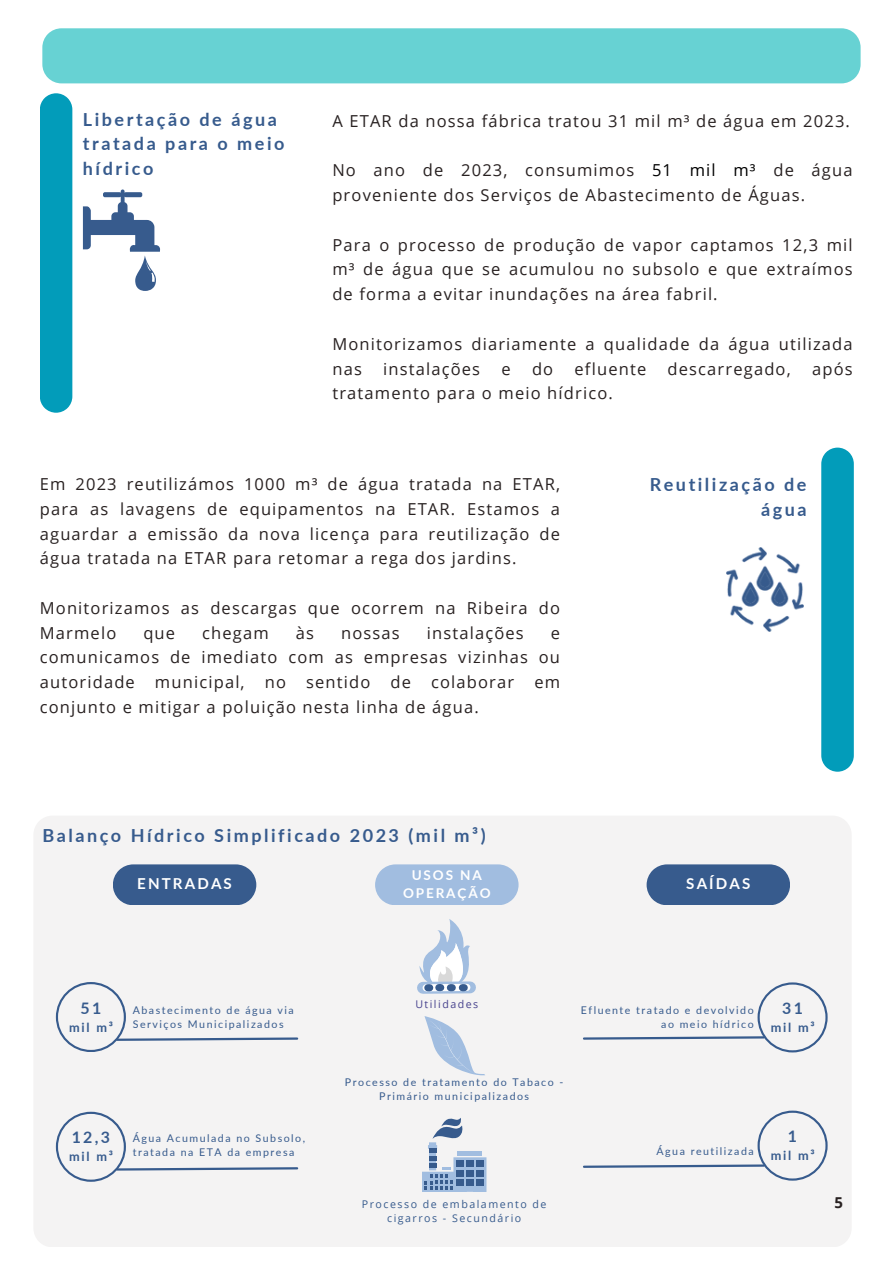
<style>
.page{position:relative;width:894px;height:1264px;background:#fff}
.page>*{position:absolute;margin:0;border:0;box-sizing:border-box;transform-origin:0 0}
.t1{font:700 18px/24.8px "Lato";letter-spacing:.14em;color:#375b8d}
.t2{font:16.5px/24.8px "Open Sans";letter-spacing:.07em;color:#282121}
.t3{font:700 15.9px "Lato";color:#375b8d}
.t4{font:700 15.15px "Lato";letter-spacing:.14em;color:#fff}
.t5{font:700 15px "Open Sans";color:#282121}
.t6{font:700 13.5px/18px "Lato";letter-spacing:.14em;color:#fff;text-align:center}
.t7{font:700 12.75px "Lato";letter-spacing:.14em;color:#375b8d}
.t8{font:10.65px/14.1px "Lato";letter-spacing:.14em;color:#375b8d}
.t9{font:10.65px/14.1px "Open Sans";letter-spacing:.14em;color:#375b8d;text-align:center}
.t10{font:10.65px "Open Sans";letter-spacing:.14em;color:#48438e}
.s1{color:#000}
</style>
<div class="page">
<div style="left:42px;top:28px;width:818px;height:55px;background:#67d2d3"></div>
<div style="left:40px;top:93px;width:32px;height:320px;background:#029cba"></div>
<svg style="left:83px;top:189px;width:77px;height:102px"></svg>
<svg style="left:821px;top:447px;width:32px;height:324px;background:#0b9fbc"></svg>
<div style="left:34px;top:816px;width:817px;height:431px;background:#f4f3f3"></div>
<svg style="left:113px;top:864px;width:143px;height:41px;background:#436593"></svg>
<svg style="left:423px;top:991px;width:47px;height:2px"></svg>
<svg style="left:419px;top:918px;width:59px;height:73px"></svg>
<svg style="left:424px;top:1016px;width:61px;height:59px"></svg>
<svg style="left:422px;top:1115px;width:64px;height:76px"></svg>
<svg style="left:375px;top:864px;width:143px;height:41px;background:#a6c0e1"></svg>
<svg style="left:646px;top:864px;width:143px;height:41px;background:#436593"></svg>
<svg style="left:56px;top:982px;width:243px;height:69px"></svg>
<svg style="left:56px;top:1111px;width:243px;height:70px"></svg>
<svg style="left:581px;top:982px;width:246px;height:70px"></svg>
<svg style="left:581px;top:1110px;width:246px;height:70px"></svg>
<img style="left:726px;top:547px;width:77px;height:84px">
<p class="t1" style="left:83px;top:106px;width:203px">Libertação de água tratada para o meio hídrico</p>
<p class="t2" style="left:332px;top:108px;width:519px">A ETAR da nossa fábrica tratou 31 mil m³ de água em 2023.</p>
<p class="t2" style="left:332px;top:158px;width:521px">No ano de 2023, consumimos <span class="s1">51 mil m³</span> de água proveniente dos Serviços de Abastecimento de Águas.</p>
<p class="t2" style="left:332px;top:232px;width:521px;text-align:justify">Para o processo de produção de vapor captamos 12,3 mil m³ de água que se acumulou no subsolo e que extraímos de forma a evitar inundações na área fabril.</p>
<p class="t2" style="left:332px;top:331px;width:521px">Monitorizamos diariamente a qualidade da água utilizada nas</p>
<p class="t2" style="left:383px;top:356px;width:98px">instalações</p>
<p class="t2" style="left:501px;top:356px;width:11px">e</p>
<p class="t2" style="left:532px;top:356px;width:23px">do</p>
<p class="t2" style="left:574px;top:356px;width:73px">efluente</p>
<p class="t2" style="left:667px;top:356px;width:125px">descarregado,</p>
<p class="t2" style="left:811px;top:356px;width:42px">após</p>
<p class="t2" style="left:332px;top:380px;width:282px">tratamento para o meio hídrico.</p>
<p class="t2" style="left:40px;top:471px;width:521px;text-align:justify">Em 2023 reutilizámos 1000 m³ de água tratada na ETAR, para as lavagens de equipamentos na ETAR. Estamos a aguardar a emissão da nova licença para reutilização de água tratada na ETAR para retomar a rega dos jardins.</p>
<p class="t2" style="left:40px;top:595px;width:521px">Monitorizamos as descargas que ocorrem na Ribeira do<br>Marmelo</p>
<p class="t2" style="left:143px;top:620px;width:33px">que</p>
<p class="t2" style="left:202px;top:620px;width:68px">chegam</p>
<p class="t2" style="left:296px;top:620px;width:20px">às</p>
<p class="t2" style="left:341px;top:620px;width:60px">nossas</p>
<p class="t2" style="left:426px;top:620px;width:98px">instalações</p>
<p class="t2" style="left:40px;top:620px;width:521px;text-align:justify;text-indent:511px">e comunicamos de imediato com as empresas vizinhas ou autoridade municipal, no sentido de colaborar em conjunto e mitigar a poluição nesta linha de água.</p>
<p class="t1" style="left:42px;top:822px;width:444px">Balanço Hídrico Simplificado 2023 (mil m³)</p>
<p class="t4" style="left:137px;top:874px;width:96px">ENTRADAS</p>
<p class="t6" style="left:403px;top:866px;width:89px">USOS NA<br>OPERAÇÃO</p>
<p class="t1" style="left:649px;top:472px;width:158px;text-align:right">Reutilização de água</p>
<p class="t4" style="left:686px;top:874px;width:66px">SAÍDAS</p>
<p class="t3" style="left:81px;top:998px;width:22px">51</p>
<p class="t7" style="left:69px;top:1019px;width:45px">mil m³</p>
<p class="t3" style="left:72px;top:1127px;width:40px">12,3</p>
<p class="t7" style="left:69px;top:1148px;width:45px">mil m³</p>
<p class="t10" style="left:415px;top:996px;width:64px">Utilidades</p>
<p class="t8" style="left:133px;top:1002px;width:162px">Abastecimento de água via<br>Serviços Municipalizados</p>
<p class="t8" style="left:580px;top:1002px;width:174px;text-align:right">Efluente tratado e devolvido ao meio hídrico</p>
<p class="t3" style="left:782px;top:998px;width:22px">31</p>
<p class="t7" style="left:770px;top:1019px;width:45px">mil m³</p>
<p class="t8" style="left:133px;top:1130px;width:174px">Água Acumulada no Subsolo, tratada na ETA da empresa</p>
<p class="t8" style="left:345px;top:1074px;width:220px;text-align:center">Processo de tratamento do Tabaco -<br>Primário municipalizados</p>
<p class="t9" style="left:362px;top:1196px;width:186px">Processo de embalamento de cigarros - Secundário</p>
<p class="t8" style="left:656px;top:1143px;width:99px">Água reutilizada</p>
<p class="t3" style="left:787px;top:1126px;width:11px">1</p>
<p class="t7" style="left:770px;top:1147px;width:45px">mil m³</p>
<p class="t5" style="left:834px;top:1191px;width:10px">5</p>
</div>
